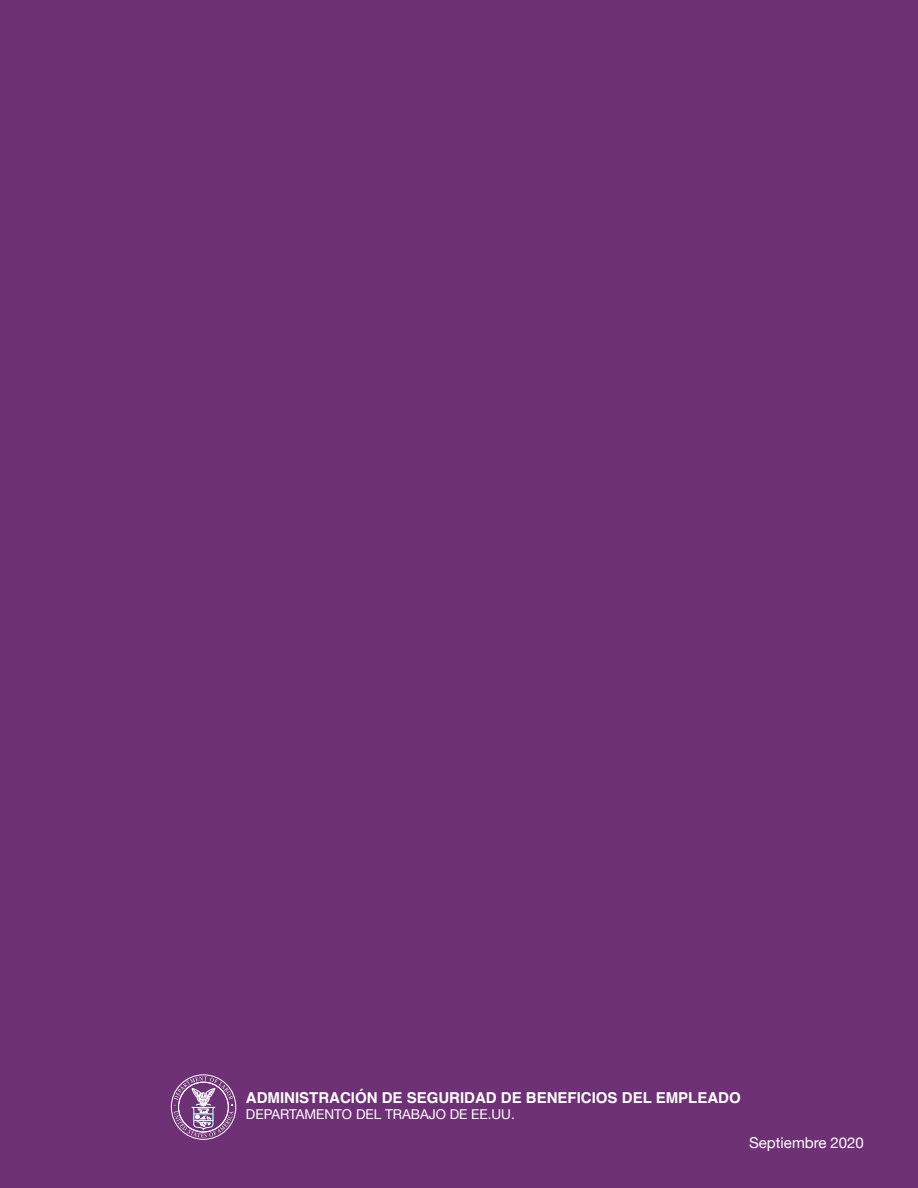
<style>
.page{position:relative;width:918px;height:1188px;background:#6e3175}
.page>*{position:absolute;margin:0;border:0;box-sizing:border-box;transform-origin:0 0}
.t1{font:700 15px "Helvetica";color:#fff}
.t2{font:15px "Helvetica Neue";color:#fff}
.t3{font:13.5px "Helvetica Neue";color:#fff}
</style>
<div class="page">
<div style="left:171px;top:1074px;width:65px;height:66px;border:1px solid #fff;border-radius:50%"></div>
<svg style="left:174px;top:1076px;width:59px;height:62px"></svg>
<p class="t1" style="left:246px;top:1085px;width:496px">ADMINISTRACIÓN DE SEGURIDAD DE BENEFICIOS DEL EMPLEADO</p>
<p class="t3" style="left:246px;top:1105px;width:270px">DEPARTAMENTO DEL TRABAJO DE EE.UU.</p>
<p class="t2" style="left:749px;top:1132px;width:116px">Septiembre 2020</p>
</div>
